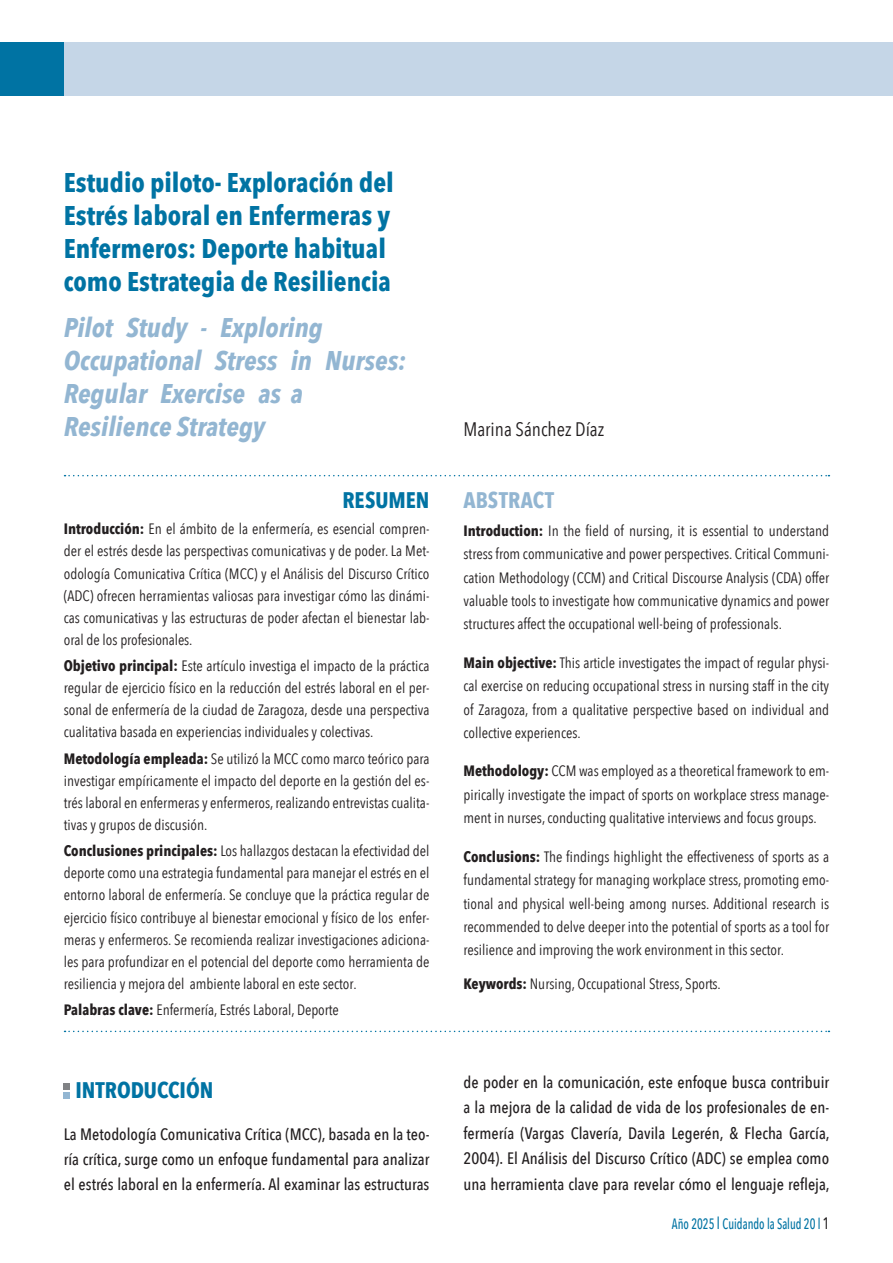
<style>
.page{position:relative;width:893px;height:1263px;background:#fff}
.page>*{position:absolute;margin:0;border:0;box-sizing:border-box;transform-origin:0 0}
.t1{font:700 27px/33px "Avenir Next Condensed";color:#0073a3}
.t2{font:italic 700 27px/33px "Avenir Next Condensed";color:#93b6d2}
.t3{font:700 22.5px "Avenir Next Condensed";color:#0073a3}
.t4{font:700 22.5px "Avenir Next Condensed";color:#93b6d2}
.t5{font:19.5px "Avenir Next Condensed";color:#231f20}
.t6{font:500 16.5px/25.5px "Avenir Next Condensed";color:#231f20;text-align:justify}
.t7{font:15px/22px "Avenir Next Condensed";color:#231f20;text-align:justify}
.t8{font:500 15px "Avenir Next Condensed";color:#0073a3;scale:.8 1}
.s1{font-weight:700}
.s2{font-size:16.5px}
.s3{font-size:16.5px;color:#231f20}
</style>
<div class="page">
<div style="left:0;top:43px;width:893px;height:53px;background:#c5d6e7"></div>
<div style="left:0;top:43px;width:64px;height:53px;background:#0073a3"></div>
<div style="left:64px;top:1083px;width:6px;height:7px;background:#808285"></div>
<svg style="left:64px;top:1092px;width:6px;height:6px"></svg>
<svg style="left:65px;top:475px;width:764px;height:1px"></svg>
<svg style="left:65px;top:1031px;width:764px;height:1px"></svg>
<h1 class="t1" style="left:64px;top:166px;width:332px">Estudio piloto- Exploración del<br>Estrés laboral en Enfermeras y<br>Enfermeros: Deporte habitual como Estrategia de Resiliencia</h1>
<h1 class="t2" style="left:64px;top:310px;width:344px">Pilot Study - Exploring<br>Occupational Stress in Nurses:<br>Regular Exercise as a<br>Resilience Strategy</h1>
<h2 class="t3" style="left:342px;top:486px;width:88px">RESUMEN</h2>
<p class="t7" style="left:64px;top:517px;width:367px"><span class="s1">Introducción:</span> En el ámbito de la enfermería, es esencial compren&shy;der el estrés desde las perspectivas comunicativas y de poder. La Met&shy;odología Comunicativa Crítica (MCC) y el Análisis del Discurso Crítico (ADC) ofrecen herramientas valiosas para investigar cómo las dinámi&shy;cas comunicativas y las estructuras de poder afectan el bienestar lab&shy;oral de los profesionales.</p>
<p class="t7" style="left:64px;top:654px;width:367px"><span class="s1">Objetivo principal:</span> Este artículo investiga el impacto de la práctica regular de ejercicio físico en la reducción del estrés laboral en el per&shy;sonal de enfermería de la ciudad de Zaragoza, desde una perspectiva cualitativa basada en experiencias individuales y colectivas.</p>
<p class="t7" style="left:64px;top:747px;width:367px"><span class="s1">Metodología empleada:</span> Se utilizó la MCC como marco teórico para investigar empíricamente el impacto del deporte en la gestión del es&shy;trés laboral en enfermeras y enfermeros, realizando entrevistas cualita&shy;tivas y grupos de discusión.</p>
<p class="t7" style="left:64px;top:839px;width:367px"><span class="s1">Conclusiones principales:</span> Los hallazgos destacan la efectividad del deporte como una estrategia fundamental para manejar el estrés en el entorno laboral de enfermería. Se concluye que la práctica regular de ejercicio físico contribuye al bienestar emocional y físico de los enfer&shy;meras y enfermeros. Se recomienda realizar investigaciones adiciona&shy;les para profundizar en el potencial del deporte como herramienta de resiliencia y mejora del ambiente laboral en este sector.</p>
<p class="t7" style="left:64px;top:998px;width:276px"><span class="s1">Palabras clave:</span> Enfermería, Estrés Laboral, Deporte</p>
<h2 class="t3" style="left:76px;top:1077px;width:139px">INTRODUCCIÓN</h2>
<p class="t6" style="left:64px;top:1122px;width:367px;line-height:24.8px">La Metodología Comunicativa Crítica (MCC), basada en la teo&shy;ría crítica, surge como un enfoque fundamental para analizar el estrés laboral en la enfermería. Al examinar las estructuras</p>
<h3 class="t5" style="left:463px;top:412px;width:142px">Marina Sánchez Díaz</h3>
<h2 class="t4" style="left:463px;top:486px;width:92px">ABSTRACT</h2>
<p class="t7" style="left:463px;top:518px;width:367px;line-height:23.4px"><span class="s1">Introduction:</span> In the field of nursing, it is essential to understand stress from communicative and power perspectives. Critical Communi&shy;cation Methodology (CCM) and Critical Discourse Analysis (CDA) offer valuable tools to investigate how communicative dynamics and power structures affect the occupational well-being of professionals.</p>
<p class="t7" style="left:463px;top:650px;width:367px;line-height:23.4px"><span class="s1">Main objective:</span> This article investigates the impact of regular physi&shy;cal exercise on reducing occupational stress in nursing staff in the city of Zaragoza, from a qualitative perspective based on individual and collective experiences.</p>
<p class="t7" style="left:463px;top:759px;width:367px;line-height:23.4px"><span class="s1">Methodology:</span> CCM was employed as a theoretical framework to em&shy;pirically investigate the impact of sports on workplace stress manage&shy;ment in nurses, conducting qualitative interviews and focus groups.</p>
<p class="t7" style="left:463px;top:844px;width:367px;line-height:23.4px"><span class="s1">Conclusions:</span> The findings highlight the effectiveness of sports as a fundamental strategy for managing workplace stress, promoting emo&shy;tional and physical well-being among nurses. Additional research is recommended to delve deeper into the potential of sports as a tool for resilience and improving the work environment in this sector.</p>
<p class="t7" style="left:463px;top:971px;width:259px"><span class="s1">Keywords:</span> Nursing, Occupational Stress, Sports.</p>
<p class="t6" style="left:463px;top:1069px;width:368px">de poder en la comunicación, este enfoque busca contribuir a la mejora de la calidad de vida de los profesionales de en&shy;fermería (Vargas Clavería, Davila Legerén, &amp; Flecha García, 2004). El Análisis del Discurso Crítico (ADC) se emplea como una herramienta clave para revelar cómo el lenguaje refleja,</p>
<p class="t8" style="left:672px;top:1215px;width:198px">Año 2025 <span class="s2">l</span> Cuidando la Salud 20 l <span class="s3">1</span></p>
</div>
